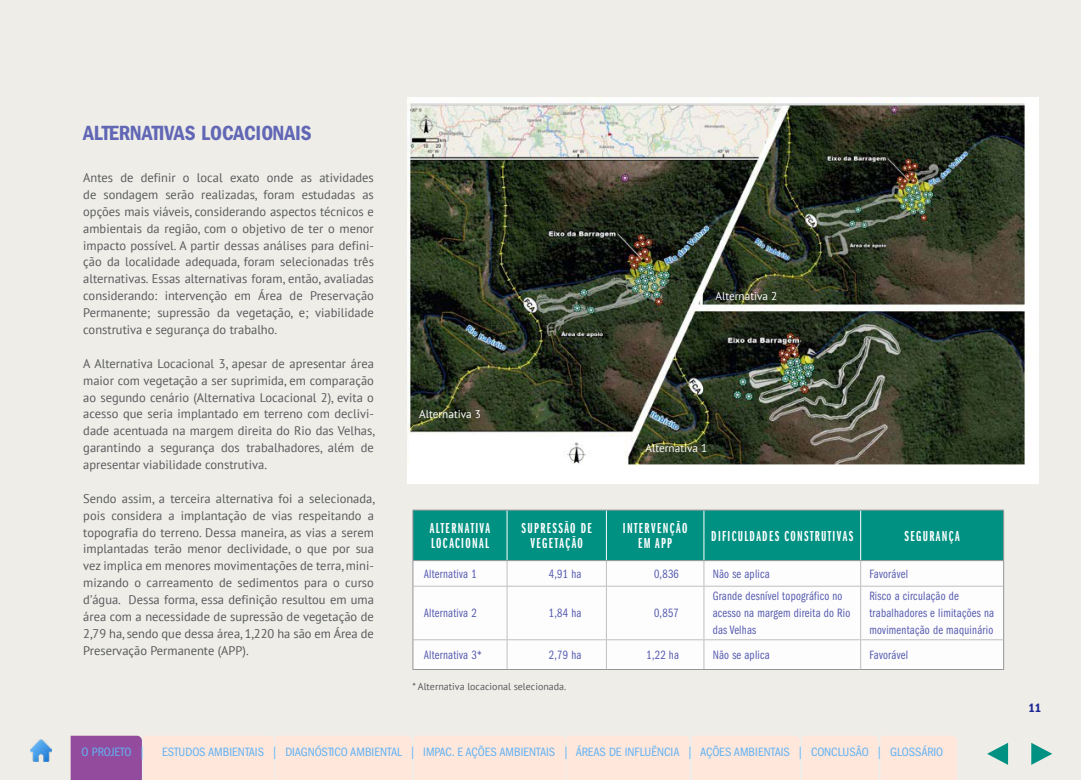
<style>
.page{position:relative;width:1081px;height:780px;background:#eeede8}
.page>*{position:absolute;margin:0;border:0;box-sizing:border-box;transform-origin:0 0}
.t1{font:21.25px "Franklin Gothic LT Pro Cn Dm";color:#6167b5}
.t2{font:15px/15px "Franklin Gothic LT Pro Dm X Cm";letter-spacing:.09em;color:#fff;text-align:center}
.t3{font:12.5px/16.9px "PT Sans";color:#58595b;text-align:justify}
.t4{font:12.5px/17px "Franklin Gothic LT Pro Bk Cm";letter-spacing:.02em;color:#565caf}
.t5{font:condensed 12.5px "Franklin Gothic LT Pro";color:#60b2f4}
.t6{font:12.5px "Franklin Gothic LT Pro Cn Dm";color:#1e2695}
.t7{font:11.25px "PT Sans";color:#fff}
.t8{font:10px "PT Sans";color:#58595b}
.s1{font-family:"Myriad Pro"}
</style>
<div class="page">
<div style="left:413px;top:587px;width:590px;height:82px;background:#fefdfd"></div>
<hr style="left:413px;top:586px;width:94px;height:1px;background:#bfbfbf">
<hr style="left:507px;top:586px;width:99px;height:1px;background:#bfbfbf">
<hr style="left:507px;top:586px;width:1px;height:53px;background:#bfbfbf">
<hr style="left:606px;top:586px;width:98px;height:1px;background:#bfbfbf">
<hr style="left:606px;top:586px;width:1px;height:53px;background:#bfbfbf">
<hr style="left:704px;top:586px;width:156px;height:1px;background:#bfbfbf">
<hr style="left:703px;top:586px;width:1px;height:53px;background:#bfbfbf">
<hr style="left:860px;top:586px;width:143px;height:1px;background:#bfbfbf">
<hr style="left:860px;top:586px;width:1px;height:53px;background:#bfbfbf">
<hr style="left:413px;top:639px;width:94px;height:1px;background:#bfbfbf">
<hr style="left:507px;top:639px;width:99px;height:1px;background:#bfbfbf">
<svg style="left:507px;top:640px;width:1px;height:29px"></svg>
<hr style="left:606px;top:639px;width:98px;height:1px;background:#bfbfbf">
<svg style="left:606px;top:640px;width:1px;height:29px"></svg>
<hr style="left:704px;top:639px;width:156px;height:1px;background:#bfbfbf">
<svg style="left:703px;top:640px;width:1px;height:29px"></svg>
<hr style="left:860px;top:639px;width:143px;height:1px;background:#bfbfbf">
<svg style="left:860px;top:640px;width:1px;height:29px"></svg>
<svg style="left:412px;top:510px;width:592px;height:76px;background:#57b4ab"></svg>
<hr style="left:412px;top:586px;width:1px;height:53px;background:#939598">
<hr style="left:1003px;top:586px;width:1px;height:53px;background:#939598">
<hr style="left:412px;top:639px;width:1px;height:30px;background:#939598">
<hr style="left:1003px;top:639px;width:1px;height:30px;background:#939598">
<hr style="left:412px;top:669px;width:95px;height:1px;background:#939598">
<hr style="left:507px;top:669px;width:99px;height:1px;background:#939598">
<hr style="left:606px;top:669px;width:98px;height:1px;background:#939598">
<hr style="left:704px;top:669px;width:156px;height:1px;background:#939598">
<hr style="left:860px;top:669px;width:144px;height:1px;background:#939598">
<hr style="left:412px;top:509px;width:95px;height:1px;background:#939598">
<hr style="left:412px;top:510px;width:1px;height:50px;background:#939598">
<hr style="left:507px;top:509px;width:99px;height:1px;background:#939598">
<hr style="left:606px;top:509px;width:98px;height:1px;background:#939598">
<hr style="left:704px;top:509px;width:156px;height:1px;background:#939598">
<hr style="left:860px;top:509px;width:144px;height:1px;background:#939598">
<hr style="left:1003px;top:510px;width:1px;height:50px;background:#939598">
<img style="left:407px;top:98px;width:631px;height:385px">
<div style="left:409px;top:435px;width:104px;height:40px;background:#fff"></div>
<img style="left:30px;top:739px;width:22px;height:22px">
<svg style="left:1031px;top:742px;width:21px;height:22px"></svg>
<svg style="left:987px;top:743px;width:21px;height:21px"></svg>
<svg style="left:71px;top:735px;width:886px;height:45px;background:#f5dad6"></svg>
<h1 class="t1" style="left:83px;top:120px;width:230px">ALTERNATIVAS LOCACIONAIS</h1>
<p class="t3" style="left:83px;top:169px;width:292px">Antes de definir o local exato onde as atividades de sondagem serão realizadas, foram estudadas as opções mais viáveis, considerando aspectos técnicos e ambientais da região, com o objetivo de ter o menor impacto possível. A partir dessas análises para defini&shy;ção da localidade adequada, foram selecionadas três alternativas. Essas alternativas foram, então, avaliadas considerando: intervenção em Área de Preservação Permanente; supressão da vegetação, e; viabilidade construtiva e segurança do trabalho.</p>
<p class="t3" style="left:83px;top:354px;width:293px">A Alternativa Locacional 3, apesar de apresentar área maior com vegetação a ser suprimida, em comparação ao segundo cenário (Alternativa Locacional 2), evita o acesso que seria implantado em terreno com declivi&shy;dade acentuada na margem direita do Rio das Velhas, garantindo a segurança dos trabalhadores, além de apresentar viabilidade construtiva.</p>
<p class="t3" style="left:83px;top:489px;width:293px">Sendo assim, a terceira alternativa foi a selecionada, pois considera a implantação de vias respeitando a topografia do terreno. Dessa maneira, as vias a serem implantadas terão menor declividade, o que por sua vez implica em menores movimentações de terra, mini&shy;mizando o carreamento de sedimentos para o curso d’água. Dessa forma, essa definição resultou em uma área com a necessidade de supressão de vegetação de 2,79 ha, sendo que dessa área, 1,220 ha são em Área de Preservação Permanente (APP).</p>
<p class="t7" style="left:419px;top:407px;width:63px">Alternativa 3</p>
<p class="t7" style="left:715px;top:289px;width:63px">Alternativa 2</p>
<p class="t7" style="left:645px;top:441px;width:63px">Alternativa 1</p>
<p class="t2" style="left:430px;top:521px;width:62px;text-align:left">ALTERNATIVA<br>LOCACIONAL</p>
<p class="t2" style="left:521px;top:521px;width:72px">SUPRESSÃO DE<br>VEGETAÇÃO</p>
<p class="t2" style="left:623px;top:521px;width:66px">INTERVENÇÃO<br>EM APP</p>
<p class="t2" style="left:711px;top:528px;width:143px">DIFICULDADES CONSTRUTIVAS</p>
<p class="t2" style="left:904px;top:528px;width:57px">SEGURANÇA</p>
<p class="t4" style="left:424px;top:565px;width:54px">Alternativa 1</p>
<p class="t4" style="left:549px;top:565px;width:34px">4,91 ha</p>
<p class="t4" style="left:654px;top:565px;width:26px">0,836</p>
<p class="t4" style="left:712px;top:565px;width:59px">Não se aplica</p>
<p class="t4" style="left:869px;top:565px;width:40px">Favorável</p>
<p class="t4" style="left:424px;top:605px;width:54px">Alternativa 2</p>
<p class="t4" style="left:549px;top:605px;width:34px">1,84 ha</p>
<p class="t4" style="left:654px;top:605px;width:26px">0,857</p>
<p class="t4" style="left:712px;top:588px;width:139px">Grande desnível topográfico no acesso na margem direita do Rio das Velhas</p>
<p class="t4" style="left:869px;top:588px;width:126px">Risco a circulação de trabalhadores e limitações na movimentação de maquinário</p>
<p class="t4" style="left:424px;top:646px;width:60px">Alternativa 3*</p>
<p class="t4" style="left:549px;top:646px;width:34px">2,79 ha</p>
<p class="t4" style="left:646px;top:646px;width:34px">1,22 ha</p>
<p class="t4" style="left:712px;top:646px;width:59px">Não se aplica</p>
<p class="t4" style="left:869px;top:646px;width:40px">Favorável</p>
<p class="t8" style="left:412px;top:680px;width:155px">* Alternativa locacional selecionada.</p>
<p class="t5" style="left:82px;top:744px;width:63px">O PROJETO <span class="s1">|</span></p>
<p class="t5" style="left:162px;top:744px;width:783px">ESTUDOS AMBIENTAIS <span class="s1">|</span> DIAGNÓSTICO AMBIENTAL <span class="s1">|</span> IMPAC. E AÇÕES AMBIENTAIS <span class="s1">|</span> ÁREAS DE INFLUÊNCIA <span class="s1">|</span> AÇÕES AMBIENTAIS <span class="s1">|</span> CONCLUSÃO <span class="s1">|</span> GLOSSÁRIO</p>
<p class="t6" style="left:1028px;top:700px;width:14px">11</p>
</div>
